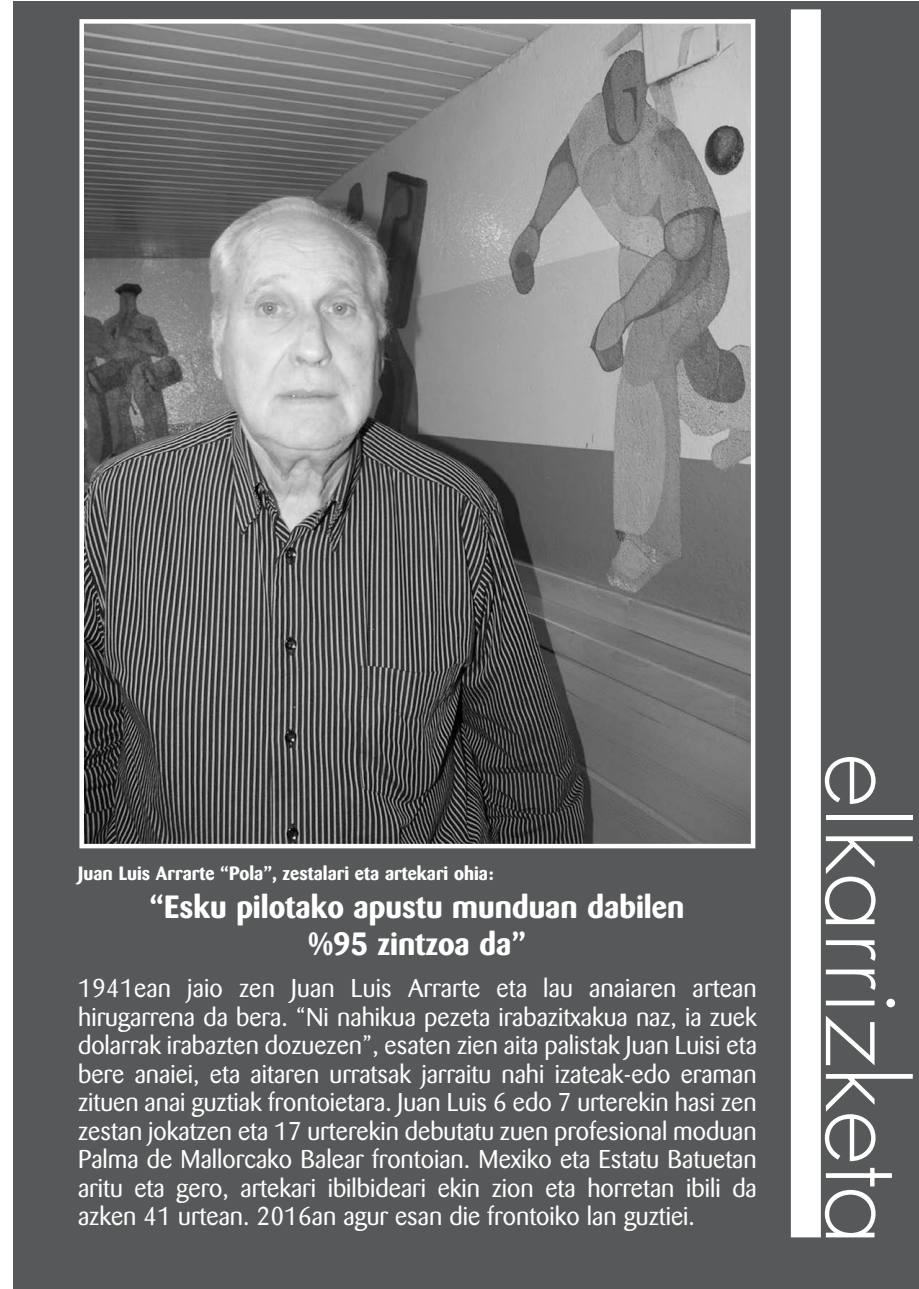
<style>
.page{position:relative;width:919px;height:1289px;background:#fff}
.page>*{position:absolute;margin:0;border:0;box-sizing:border-box;transform-origin:0 0}
.t1{font:300 105.3px "Futura";color:#fff}
.t2{font:30px/37.5px "Barme F";color:#fff;text-align:center}
.t3{font:24px/28.5px "Barme N";color:#fff;text-align:justify}
.t4{font:18px "Barme F";color:#fff}
</style>
<div class="page">
<div style="left:13px;top:1px;width:905px;height:1287px;background:#57585a"></div>
<img style="left:84px;top:24px;width:666px;height:819px">
<div style="left:79px;top:19px;width:676px;height:829px;border:4px solid #fff"></div>
<div style="left:790px;top:9px;width:30px;height:1228px;background:#fff"></div>
<p class="t4" style="left:78px;top:865px;width:417px">Juan Luis Arrarte “Pola”, zestalari eta artekari ohia:</p>
<p class="t2" style="left:150px;top:889px;width:536px">“Esku pilotako apustu munduan dabilen %95 zintzoa da”</p>
<p class="t3" style="left:78px;top:975px;width:680px">1941ean jaio zen Juan Luis Arrarte eta lau anaiaren artean hirugarrena da bera. “Ni nahikua pezeta irabazitxakua naz, ia zuek dolarrak irabazten dozuezen”, esaten zien aita palistak Juan Luisi eta bere anaiei, eta aitaren urratsak jarraitu nahi izateak-edo eraman zituen anai guztiak frontoietara. Juan Luis 6 edo 7 urterekin hasi zen zestan jokatzen eta 17 urterekin debutatu zuen profesional moduan Palma de Mallorcako Balear frontoian. Mexiko eta Estatu Batuetan aritu eta gero, artekari ibilbideari ekin zion eta horretan ibili da azken 41 urtean. 2016an agur esan die frontoiko lan guztiei.</p>
<h1 class="t1" style="left:913px;top:753px;width:493px;rotate:90deg">elkarrizketa</h1>
</div>
